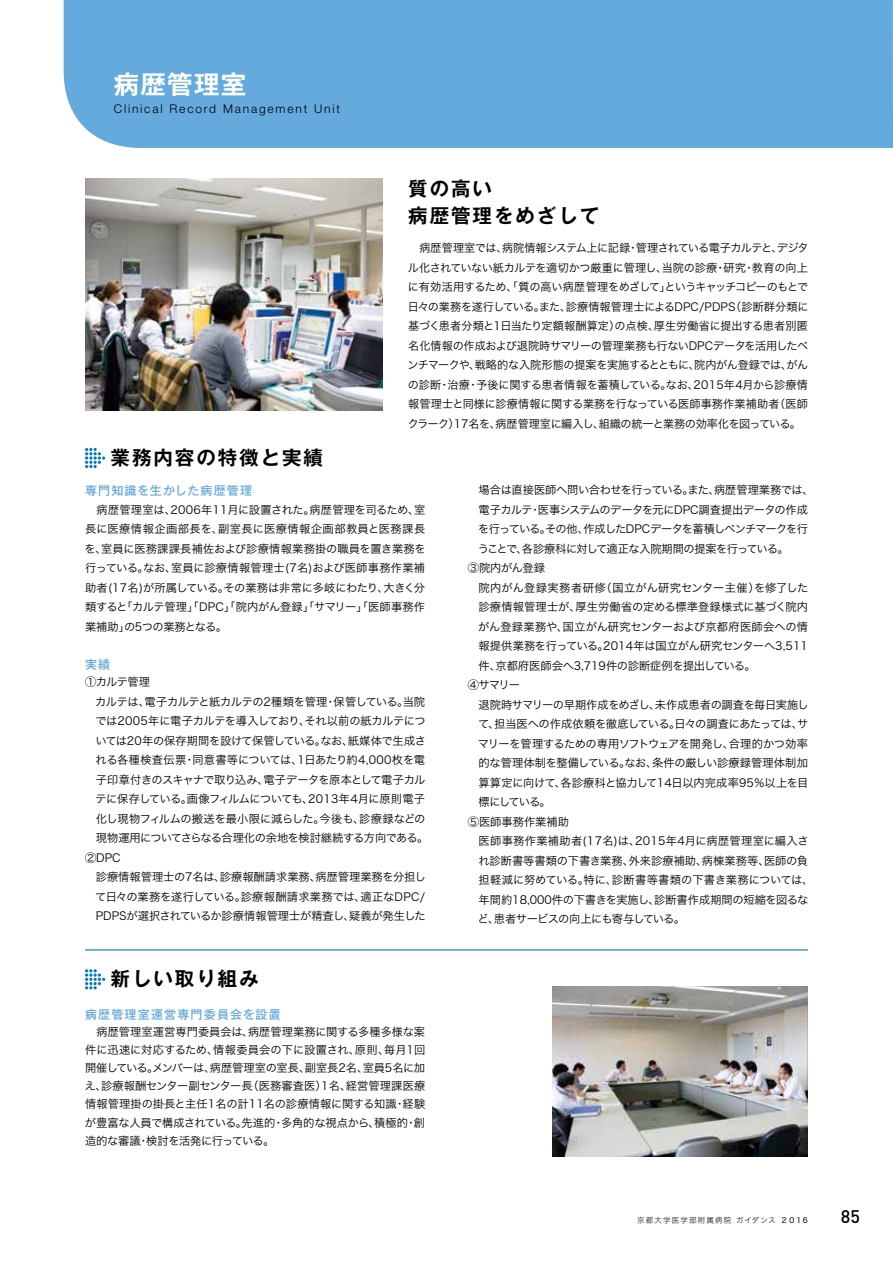
<style>
.page{position:relative;width:893px;height:1263px;background:#fff}
.page>*{position:absolute;margin:0;border:0;box-sizing:border-box;transform-origin:0 0}
.t1{font:700 25.5px "Gothic MB101 Pr 5 De";letter-spacing:.05em;color:#fff}
.t2{font:700 19.5px/27px "Gothic MB101 Pr 5 De";letter-spacing:.1em;color:#000}
.t3{font:500 18px "Adi Haus";color:#000}
.t4{font:500 12px "Gothic MB101 Pr 5";letter-spacing:.1em;color:#65aadd}
.t5{font:300 12px "Helvetica Neue LT Std";letter-spacing:.15em;color:#000}
.t6{font:11.25px/19.5px "Hira Kaku Std W3";letter-spacing:-.02em;color:#000;text-align:justify}
.t7{font:11.25px "Hira Kaku Std W3";color:#000}
.t8{font:11.25px "Hira Kaku Std W3";letter-spacing:-.04em;color:#000}
.t9{font:11.25px "Hira Kaku Std W3";letter-spacing:-.045em;color:#000}
.t10{font:11.25px "Hira Kaku Std W3";letter-spacing:-.07em;color:#000}
.t11{font:11.25px "Hira Kaku Std W3";letter-spacing:.03em;color:#000}
.t12{font:11.25px "Hira Kaku Std W3";letter-spacing:-.05em;color:#000}
.t13{font:11.25px "Hira Kaku Std W3";letter-spacing:.005em;color:#000}
.t14{font:11.25px "Hira Kaku Std W3";letter-spacing:.01em;color:#000}
.t15{font:11.25px "Hira Kaku Std W3";letter-spacing:.015em;color:#000}
.t16{font:11.25px "Hira Kaku Std W3";letter-spacing:-.06em;color:#000}
.t17{font:7.5px "Hira Kaku Std W2";letter-spacing:.15em;color:#000}
.s1{font-family:"Hira Kaku Std W4"}
</style>
<div class="page">
<div style="left:64px;top:0;width:829px;height:148px;background:#65aadd"></div>
<hr style="left:85px;top:949px;width:723px;height:2px;background:#65aadd">
<svg style="left:85px;top:448px;width:20px;height:20px"></svg>
<svg style="left:85px;top:969px;width:20px;height:20px"></svg>
<img style="left:85px;top:179px;width:298px;height:232px">
<img style="left:553px;top:986px;width:255px;height:171px">
<h1 class="t1" style="left:114px;top:63px;width:134px">病歴管理室</h1>
<p class="t5" style="left:114px;top:101px;width:228px">Clinical Record Management Unit</p>
<h2 class="t2" style="left:111px;top:443px;width:214px">業務内容の特徴と実績</h2>
<h2 class="t2" style="left:408px;top:173px;width:193px">質の高い<br>病歴管理をめざして</h2>
<p class="t6" style="left:407px;top:238px;width:403px">　病歴管理室では、病院情報システム上に記録・管理されている電子カルテと、デジタル化されていない紙カルテを適切かつ厳重に管理し、当院の診療・研究・教育の向上に有効活用するため、「質の高い病歴管理をめざして」というキャッチコピーのもとで日々の業務を遂行している。また、診療情報管理士によるDPC/PDPS（診断群分類に基づく患者分類と1日当たり定額報酬算定）の点検、厚生労働省に提出する患者別匿名化情報の作成および退院時サマリーの管理業務も行ないDPCデータを活用したベンチマークや、戦略的な入院形態の提案を実施するとともに、院内がん登録では、がんの診断・治療・予後に関する患者情報を蓄積している。なお、2015年4月から診療情報管理士と同様に診療情報に関する業務を行なっている医師事務作業補助者（医師クラーク）17名を、病歴管理室に編入し、組織の統一と業務の効率化を図っている。</p>
<p class="t4" style="left:85px;top:480px;width:169px">専門知識を生かした病歴管理</p>
<p class="t6" style="left:85px;top:500px;width:343px">　病歴管理室は、2006年11月に設置された。病歴管理を司るため、室長に医療情報企画部長を、副室長に医療情報企画部教員と医務課長を、室員に医務課課長補佐および診療情報業務掛の職員を置き業務を行っている。なお、室員に診療情報管理士(7名)および医師事務作業補助者(17名)が所属している。その業務は非常に多岐にわたり、大きく分類すると「カルテ管理」「DPC」「院内がん登録」「サマリー」「医師事務作業補助」の5つの業務となる。</p>
<p class="t4" style="left:85px;top:654px;width:27px">実績</p>
<p class="t6" style="left:85px;top:672px;width:66px">①カルテ管理</p>
<p class="t6" style="left:95px;top:692px;width:331px">カルテは、電子カルテと紙カルテの2種類を管理・保管している。当院</p>
<p class="t6" style="left:95px;top:711px;width:332px">では2005年に電子カルテを導入しており、それ以前の紙カルテにつ</p>
<p class="t6" style="left:95px;top:731px;width:332px">いては20年の保存期間を設けて保管している。なお、紙媒体で生成さ</p>
<p class="t6" style="left:96px;top:750px;width:331px">れる各種検査伝票・同意書等については、1日あたり約4,000枚を電</p>
<p class="t8" style="left:96px;top:771px;width:331px">子印章付きのスキャナで取り込み、電子データを原本として電子カル</p>
<p class="t8" style="left:95px;top:791px;width:331px">テに保存している。画像フィルムについても、2013年4月に原則電子</p>
<p class="t6" style="left:96px;top:809px;width:331px">化し現物フィルムの搬送を最小限に減らした。今後も、診療録などの</p>
<p class="t9" style="left:96px;top:830px;width:334px">現物運用についてさらなる合理化の余地を検討継続する方向である。</p>
<p class="t6" style="left:85px;top:848px;width:37px">②DPC</p>
<p class="t7" style="left:96px;top:869px;width:332px">診療情報管理士の7名は、診療報酬請求業務、病歴管理業務を分担し</p>
<p class="t7" style="left:95px;top:888px;width:331px">て日々の業務を遂行している。診療報酬請求業務では、適正なDPC/</p>
<p class="t6" style="left:96px;top:906px;width:331px">PDPSが選択されているか診療情報管理士が精査し、疑義が発生した</p>
<h2 class="t2" style="left:111px;top:964px;width:150px">新しい取り組み</h2>
<p class="t4" style="left:85px;top:1004px;width:197px">病歴管理室運営専門委員会を設置</p>
<p class="t6" style="left:84px;top:1023px;width:342px;line-height:18px">　病歴管理室運営専門委員会は、病歴管理業務に関する多種多様な案件に迅速に対応するため、情報委員会の下に設置され、原則、毎月1回開催している。メンバーは、病歴管理室の室長、副室長2名、室員5名に加え、診療報酬センター副センター長（医務審査医）1名、経営管理課医療情報管理掛の掛長と主任1名の計11名の診療情報に関する知識・経験が豊富な人員で構成されている。先進的・多角的な視点から、積極的・創造的な審議・検討を活発に行っている。</p>
<p class="t6" style="left:479px;top:480px;width:337px">場合は直接医師へ問い合わせを行っている。また、病歴管理業務では、</p>
<p class="t12" style="left:479px;top:501px;width:331px">電子カルテ・医事システムのデータを元にDPC調査提出データの作成</p>
<p class="t10" style="left:478px;top:521px;width:331px">を行っている。その他、作成したDPCデータを蓄積しベンチマークを行</p>
<p class="t9" style="left:478px;top:540px;width:312px">うことで、各診療科に対して適正な入院期間の提案を行っている。</p>
<p class="t6" style="left:468px;top:558px;width:79px">③院内がん登録</p>
<p class="t14" style="left:479px;top:579px;width:331px">院内がん登録実務者研修（国立がん研究センター主催）を修了した</p>
<p class="t15" style="left:479px;top:599px;width:331px">診療情報管理士が、厚生労働省の定める標準登録様式に基づく院内</p>
<p class="t6" style="left:478px;top:617px;width:331px">がん登録業務や、国立がん研究センターおよび京都府医師会への情</p>
<p class="t6" style="left:479px;top:636px;width:331px">報提供業務を行っている。2014年は国立がん研究センターへ3,511</p>
<p class="t6" style="left:479px;top:656px;width:279px">件、京都府医師会へ3,719件の診断症例を提出している。</p>
<p class="t6" style="left:468px;top:675px;width:54px">④サマリー</p>
<p class="t6" style="left:479px;top:695px;width:332px">退院時サマリーの早期作成をめざし、未作成患者の調査を毎日実施し</p>
<p class="t6" style="left:478px;top:714px;width:332px">て、担当医への作成依頼を徹底している。日々の調査にあたっては、サ</p>
<p class="t6" style="left:478px;top:734px;width:331px">マリーを管理するための専用ソフトウェアを開発し、合理的かつ効率</p>
<p class="t6" style="left:479px;top:753px;width:331px">的な管理体制を整備している。なお、条件の厳しい診療録管理体制加</p>
<p class="t6" style="left:479px;top:773px;width:331px">算算定に向けて、各診療科と協力して14日以内完成率95％以上を目</p>
<p class="t6" style="left:479px;top:792px;width:74px">標にしている。</p>
<p class="t7" style="left:468px;top:813px;width:103px">⑤医師事務作業補助</p>
<p class="t11" style="left:479px;top:832px;width:332px">医師事務作業補助者(17名)は、2015年4月に病歴管理室に編入さ</p>
<p class="t13" style="left:478px;top:852px;width:331px">れ診断書等書類の下書き業務、外来診療補助、病棟業務等、医師の負</p>
<p class="t7" style="left:479px;top:871px;width:336px">担軽減に努めている。特に、診断書等書類の下書き業務については、</p>
<p class="t7" style="left:479px;top:891px;width:331px">年間約18,000件の下書きを実施し、診断書作成期間の短縮を図るな</p>
<p class="t16" style="left:478px;top:910px;width:209px">ど、患者サービスの向上にも寄与している。</p>
<p class="t17" style="left:637px;top:1214px;width:172px">京都大学医学部附属病院 ガイダンス <span class="s1">２０１6</span></p>
<h3 class="t3" style="left:841px;top:1205px;width:21px">85</h3>
</div>
